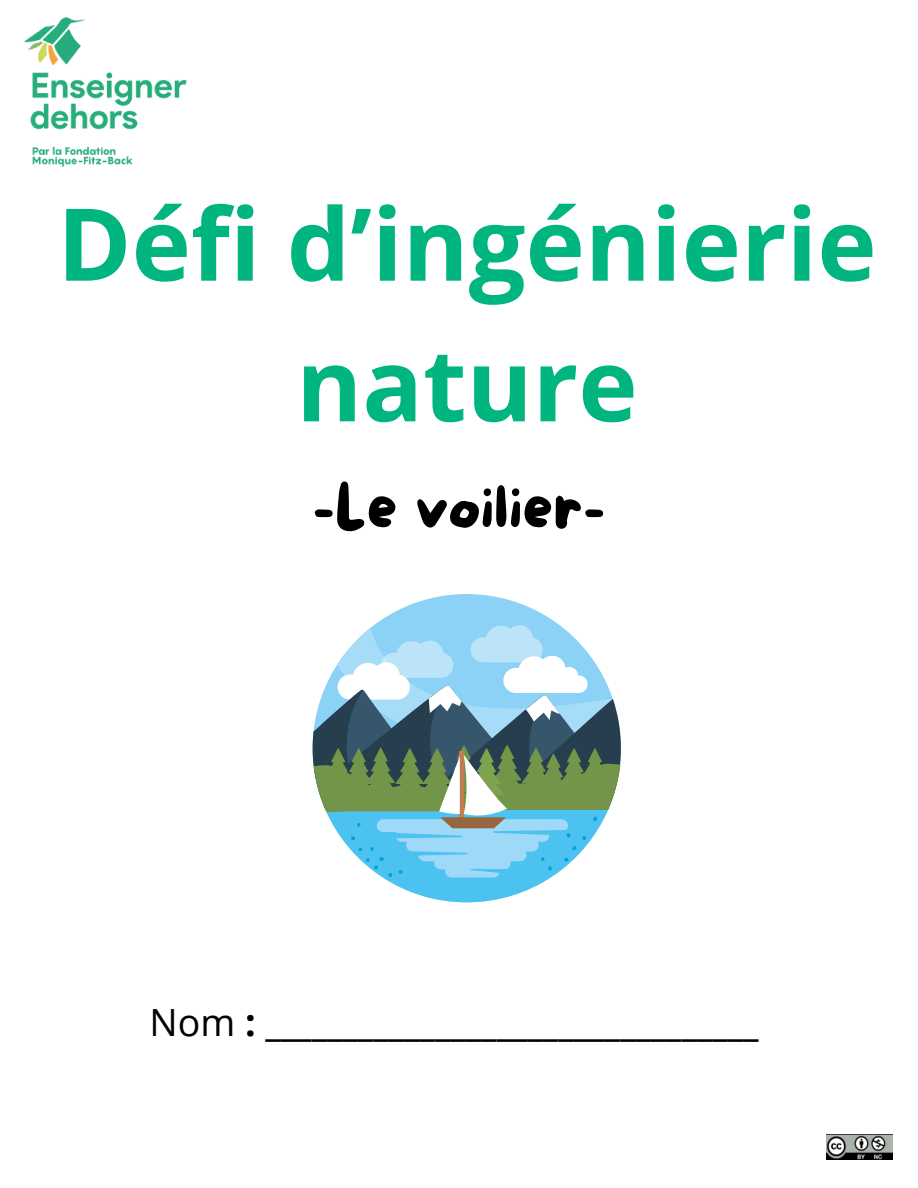
<style>
.page{position:relative;width:918px;height:1188px;background:#fff}
.page>*{position:absolute;margin:0;border:0;box-sizing:border-box;transform-origin:0 0}
.t1{font:700 100.5px/140.7px "Open Sans";color:#00b57f;text-align:center}
.t2{font:60.6px "More Sugar";color:#000}
.t3{font:700 37.5px "Open Sans";color:#000}
.s1{font-weight:400}
</style>
<div class="page">
<img style="left:24px;top:17px;width:163px;height:150px">
<svg style="left:374px;top:594px;width:185px;height:31px;fill:#8bd2f6"></svg>
<svg style="left:313px;top:625px;width:308px;height:277px"></svg>
<img style="left:826px;top:1135px;width:67px;height:24px">
<h1 class="t1" style="left:57px;top:171px;width:821px">Défi d’ingénierie nature</h1>
<h2 class="t2" style="left:313px;top:460px;width:294px">-Le voilier-</h2>
<p class="t3" style="left:149px;top:996px;width:611px"><span class="s1">Nom</span> : ________________________________</p>
</div>
